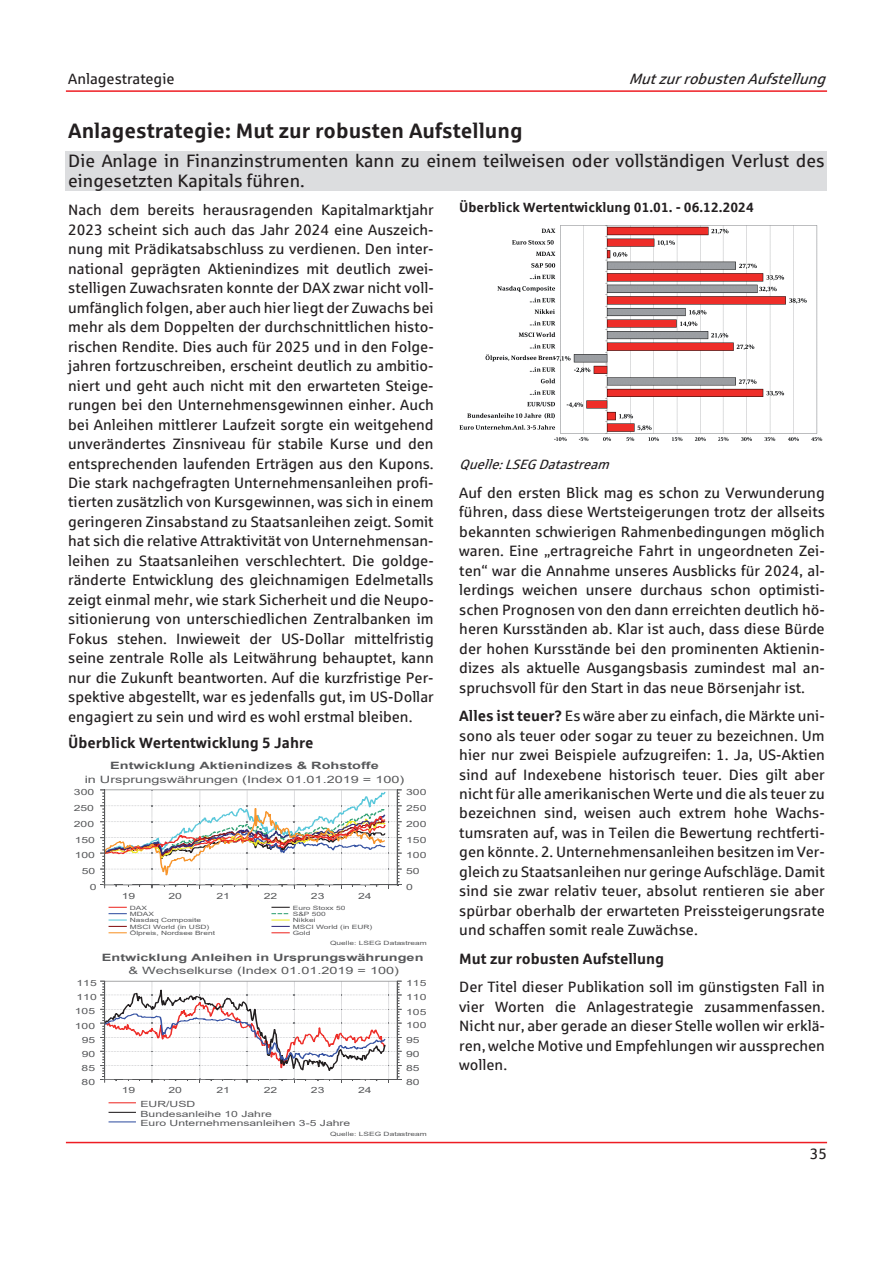
<style>
.page{position:relative;width:893px;height:1263px;background:#fff}
.page>*{position:absolute;margin:0;border:0;box-sizing:border-box;transform-origin:0 0}
.t1{font:700 21px "Sparkasse Rg";color:#231f20}
.t2{font:18px/19.6px "Sparkasse Rg";color:#231f20}
.t3{font:15px/19.5px "Sparkasse Rg";color:#231f20;text-align:justify}
.t4{font:700 15px "Sparkasse Rg";color:#231f20}
.t5{font:italic 15px "Sparkasse Rg";color:#231f20}
.t6{font:700 13.5px "Sparkasse Rg";color:#231f20}
.t7{font:italic 13.5px "Sparkasse Rg";color:#231f20}
.t8{font:10.05px "Arial";color:#57585a;scale:1.43 1}
.t9{font:700 10.05px "Arial";color:#57585a;scale:1.43 1}
.t10{font:8.55px/14.1px "Arial";color:#57585a;scale:1.43 1}
.t11{font:5.85px "Arial";color:#57585a;scale:1.43 1}
.s1{font-weight:700}
</style>
<div class="page">
<div style="left:66px;top:151px;width:761px;height:20px;background:#dcdddf"></div>
<div style="left:66px;top:171px;width:761px;height:20px;background:#dcdddf"></div>
<svg style="left:100px;top:789px;width:302px;height:334px"></svg>
<img style="left:459px;top:225px;width:364px;height:216px">
<hr style="left:66px;top:90px;width:761px;height:2px;background:#ee1d23">
<hr style="left:66px;top:1142px;width:761px;height:1px;background:#ee1d23">
<p class="t3" style="left:68px;top:68px;width:108px">Anlagestrategie</p>
<p class="t5" style="left:629px;top:69px;width:204px">MutzurrobustenAufstellung</p>
<h1 class="t1" style="left:68px;top:117px;width:456px">Anlagestrategie: Mut zur robusten Aufstellung</h1>
<p class="t2" style="left:68px;top:150px;width:758px">Die Anlage in Finanzinstrumenten kann zu einem teilweisen oder vollständigen Verlust des eingesetzten Kapitals führen.</p>
<p class="t3" style="left:68px;top:200px;width:367px">Nach dem bereits herausragenden Kapitalmarktjahr 2023 scheint sich auch das Jahr 2024 eine Auszeich&shy;nung mit Prädikatsabschluss zu verdienen. Den inter&shy;national geprägten Aktienindizes mit deutlich zwei&shy;stelligen Zuwachsraten konnte der DAX zwar nicht voll&shy;umfänglich folgen, aber auch hier liegt der Zuwachs bei mehr als dem Doppelten der durchschnittlichen histo&shy;rischen Rendite. Dies auch für 2025 und in den Folge&shy;jahren fortzuschreiben, erscheint deutlich zu ambitio&shy;niert und geht auch nicht mit den erwarteten Steige&shy;rungen bei den Unternehmensgewinnen einher. Auch bei Anleihen mittlerer Laufzeit sorgte ein weitgehend unverändertes Zinsniveau für stabile Kurse und den entsprechenden laufenden Erträgen aus den Kupons.<br>Die stark nachgefragten Unternehmensanleihen profi&shy;tierten zusätzlich von Kursgewinnen, was sich in einem geringeren Zinsabstand zu Staatsanleihen zeigt. Somit hat sich die relative Attraktivität von Unternehmensan&shy;leihen zu Staatsanleihen verschlechtert. Die goldge&shy;ränderte Entwicklung des gleichnamigen Edelmetalls zeigt einmal mehr, wie stark Sicherheit und die Neupo&shy;sitionierung von unterschiedlichen Zentralbanken im Fokus stehen. Inwieweit der US-Dollar mittelfristig seine zentrale Rolle als Leitwährung behauptet, kann nur die Zukunft beantworten. Auf die kurzfristige Per&shy;spektive abgestellt, war es jedenfalls gut, im US-Dollar engagiert zu sein und wird es wohl erstmal bleiben.</p>
<p class="t4" style="left:68px;top:733px;width:247px">Überblick Wertentwicklung 5 Jahre</p>
<p class="t6" style="left:459px;top:198px;width:296px">Überblick Wertentwicklung 01.01. - 06.12.2024</p>
<p class="t7" style="left:459px;top:456px;width:156px">Quelle:LSEGDatastream</p>
<p class="t3" style="left:459px;top:482px;width:367px">Auf den ersten Blick mag es schon zu Verwunderung führen, dass diese Wertsteigerungen trotz der allseits bekannten schwierigen Rahmenbedingungen möglich waren. Eine „ertragreiche Fahrt in ungeordneten Zei&shy;ten“ war die Annahme unseres Ausblicks für 2024, al&shy;lerdings weichen unsere durchaus schon optimisti&shy;schen Prognosen von den dann erreichten deutlich hö&shy;heren Kursständen ab. Klar ist auch, dass diese Bürde der hohen Kursstände bei den prominenten Aktienin&shy;dizes als aktuelle Ausgangsbasis zumindest mal an&shy;spruchsvoll für den Start in das neue Börsenjahr ist.</p>
<p class="t3" style="left:459px;top:706px;width:367px"><span class="s1">Alles ist teuer?</span> Es wäre aber zu einfach, die Märkte uni&shy;sono als teuer oder sogar zu teuer zu bezeichnen. Um hier nur zwei Beispiele aufzugreifen: 1. Ja, US-Aktien sind auf Indexebene historisch teuer. Dies gilt aber nicht für alle amerikanischen Werte und die als teuer zu bezeichnen sind, weisen auch extrem hohe Wachs&shy;tumsraten auf, was in Teilen die Bewertung rechtferti&shy;gen könnte. 2. Unternehmensanleihen besitzen im Ver&shy;gleich zu Staatsanleihen nur geringe Aufschläge. Damit sind sie zwar relativ teuer, absolut rentieren sie aber spürbar oberhalb der erwarteten Preissteigerungsrate und schaffen somit reale Zuwächse.</p>
<p class="t4" style="left:459px;top:949px;width:206px">Mut zur robusten Aufstellung</p>
<p class="t3" style="left:459px;top:977px;width:367px">Der Titel dieser Publikation soll im günstigsten Fall in vier Worten die Anlagestrategie zusammenfassen.<br>Nicht nur, aber gerade an dieser Stelle wollen wir erklä&shy;ren, welche Motive und Empfehlungen wir aussprechen wollen.</p>
<p class="t9" style="left:110px;top:759px;width:189px">Entwicklung Aktienindizes &amp; Rohstoffe</p>
<p class="t8" style="left:85px;top:773px;width:225px">in Ursprungswährungen (Index 01.01.2019 = 100)</p>
<p class="t10" style="left:74px;top:785px;width:16px">300</p>
<p class="t10" style="left:406px;top:785px;width:16px">300</p>
<p class="t10" style="left:74px;top:801px;width:16px">250</p>
<p class="t10" style="left:406px;top:801px;width:16px">250</p>
<p class="t10" style="left:74px;top:817px;width:16px">200</p>
<p class="t10" style="left:406px;top:817px;width:16px">200</p>
<p class="t10" style="left:75px;top:833px;width:16px">150</p>
<p class="t10" style="left:406px;top:833px;width:16px">150</p>
<p class="t10" style="left:75px;top:848px;width:16px">100</p>
<p class="t10" style="left:406px;top:848px;width:16px">100</p>
<p class="t10" style="left:82px;top:864px;width:11px">50</p>
<p class="t10" style="left:406px;top:864px;width:11px">50</p>
<p class="t10" style="left:90px;top:880px;width:6px">0</p>
<p class="t10" style="left:406px;top:880px;width:6px">0</p>
<p class="t10" style="left:122px;top:889px;width:11px">19</p>
<p class="t10" style="left:169px;top:889px;width:11px">20</p>
<p class="t10" style="left:216px;top:889px;width:11px">21</p>
<p class="t10" style="left:264px;top:889px;width:11px">22</p>
<p class="t10" style="left:311px;top:889px;width:11px">23</p>
<p class="t10" style="left:358px;top:889px;width:11px">24</p>
<p class="t11" style="left:130px;top:903px;width:14px">DAX</p>
<p class="t11" style="left:293px;top:903px;width:38px">Euro Stoxx 50</p>
<p class="t11" style="left:130px;top:910px;width:18px">MDAX</p>
<p class="t11" style="left:293px;top:910px;width:25px">S&amp;P 500</p>
<p class="t11" style="left:130px;top:916px;width:51px">Nasdaq Composite</p>
<p class="t11" style="left:293px;top:916px;width:17px">Nikkei</p>
<p class="t11" style="left:130px;top:923px;width:57px">MSCI World (in USD)</p>
<p class="t11" style="left:293px;top:923px;width:57px">MSCI World (in EUR)</p>
<p class="t11" style="left:130px;top:929px;width:61px">Ölpreis, Nordsee Brent</p>
<p class="t11" style="left:293px;top:929px;width:14px">Gold</p>
<p class="t11" style="left:330px;top:938px;width:69px">Quelle: LSEG Datastream</p>
<p class="t9" style="left:102px;top:951px;width:226px">Entwicklung Anleihen in Ursprungswährungen</p>
<p class="t8" style="left:128px;top:964px;width:191px">&amp; Wechselkurse (Index 01.01.2019 = 100)</p>
<p class="t10" style="left:75px;top:976px;width:17px">115<br>110<br>105<br>100</p>
<p class="t10" style="left:406px;top:976px;width:16px">115</p>
<p class="t10" style="left:406px;top:990px;width:16px">110</p>
<p class="t10" style="left:406px;top:1004px;width:16px">105</p>
<p class="t10" style="left:406px;top:1018px;width:16px">100</p>
<p class="t10" style="left:406px;top:1032px;width:11px">95</p>
<p class="t10" style="left:82px;top:1032px;width:11px">95</p>
<p class="t10" style="left:406px;top:1046px;width:11px">90</p>
<p class="t10" style="left:82px;top:1046px;width:11px">90</p>
<p class="t10" style="left:406px;top:1061px;width:11px">85</p>
<p class="t10" style="left:82px;top:1061px;width:11px">85</p>
<p class="t10" style="left:82px;top:1074px;width:11px">80</p>
<p class="t10" style="left:122px;top:1083px;width:11px">19</p>
<p class="t10" style="left:169px;top:1083px;width:11px">20</p>
<p class="t10" style="left:216px;top:1083px;width:11px">21</p>
<p class="t10" style="left:264px;top:1083px;width:11px">22</p>
<p class="t10" style="left:311px;top:1083px;width:11px">23</p>
<p class="t10" style="left:358px;top:1083px;width:11px">24</p>
<p class="t10" style="left:141px;top:1099px;width:148px;line-height:9.6px">EUR/USD<br>Bundesanleihe 10 Jahre<br>Euro Unternehmensanleihen 3-5 Jahre</p>
<p class="t10" style="left:406px;top:1074px;width:11px">80</p>
<p class="t11" style="left:330px;top:1130px;width:69px">Quelle: LSEG Datastream</p>
<p class="t3" style="left:807px;top:1144px;width:19px">35</p>
<p class="t3" style="left:810px;top:1144px;width:19px">35</p>
</div>
